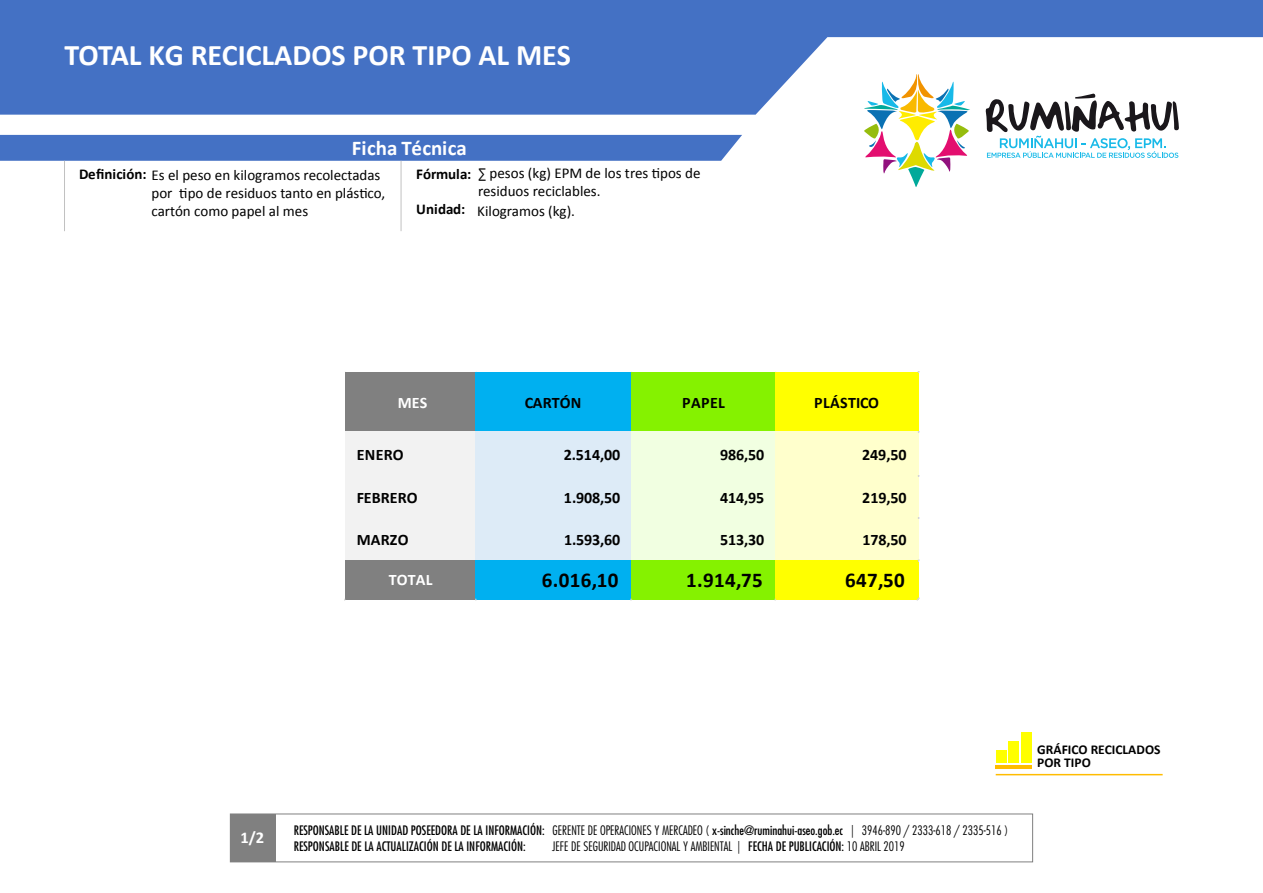
<style>
.page{position:relative;width:1263px;height:893px;background:#fff}
.page>*{position:absolute;margin:0;border:0;box-sizing:border-box;transform-origin:0 0}
.t1{font:700 30px "Calibri";color:#fff}
.t2{font:700 21px "Calibri";letter-spacing:.015em;color:#000}
.t3{font:700 21px "Calibri";color:#fff}
.t4{font:700 16.5px "Calibri";color:#fff}
.t5{font:700 16.05px "Calibri";letter-spacing:-.005em;color:#000}
.t6{font:700 16.05px "Calibri";letter-spacing:.01em;color:#fff}
.t7{font:700 16.05px "Calibri";letter-spacing:.015em;color:#000}
.t8{font:15px/18px "Calibri";color:#000}
.t9{font:700 15px "Calibri";letter-spacing:-.005em;color:#000}
.t10{font:700 13.5px/13.5px "Calibri";color:#000}
.t11{font:condensed 12.75px/16.5px "Futura Std";color:#000}
.t12{font:300 condensed 12.75px "Futura Std";color:#000}
.s1{font-weight:700}
.s2{font-weight:300}
.s3{font-weight:400}
</style>
<div class="page">
<svg style="left:0;top:0;width:1263px;height:115px;fill:#4471c4"></svg>
<div style="left:0;top:135px;width:742px;height:26px;background:#4471c4"></div>
<hr style="left:401px;top:161px;width:1px;height:70px;background:#c1c1c1">
<hr style="left:64px;top:161px;width:1px;height:70px;background:#c1c1c1">
<div style="left:996px;top:750px;width:10px;height:13px;background:#ff0"></div>
<div style="left:1009px;top:741px;width:10px;height:22px;background:#ff0"></div>
<div style="left:1021px;top:732px;width:11px;height:31px;background:#ff0"></div>
<hr style="left:996px;top:765px;width:36px;height:3px;background:#ffbc00">
<hr style="left:996px;top:774px;width:167px;height:1px;background:#ffbc00">
<div style="left:230px;top:814px;width:803px;height:48px;border:1px solid #808080"></div>
<div style="left:230px;top:814px;width:46px;height:48px;background:#808080"></div>
<svg style="left:857px;top:72px;width:114px;height:115px"></svg>
<svg style="left:985px;top:93px;width:194px;height:65px"></svg>
<div style="left:346px;top:373px;width:131px;height:60px;background:#808080"></div>
<div style="left:476px;top:373px;width:156px;height:60px;background:#00b0f0"></div>
<div style="left:631px;top:373px;width:145px;height:60px;background:#85f200"></div>
<div style="left:775px;top:373px;width:143px;height:60px;background:#ff0"></div>
<div style="left:346px;top:432px;width:131px;height:129px;background:#f2f2f2"></div>
<div style="left:476px;top:432px;width:156px;height:129px;background:#ddebf7"></div>
<div style="left:631px;top:432px;width:145px;height:129px;background:#f1ffe1"></div>
<div style="left:775px;top:432px;width:143px;height:129px;background:#ffc"></div>
<div style="left:346px;top:560px;width:131px;height:39px;background:#808080"></div>
<div style="left:476px;top:560px;width:156px;height:39px;background:#00b0f0"></div>
<div style="left:631px;top:560px;width:145px;height:39px;background:#85f200"></div>
<div style="left:775px;top:560px;width:143px;height:39px;background:#ff0"></div>
<h1 class="t1" style="left:64px;top:34px;width:508px">TOTAL KG RECICLADOS POR TIPO AL MES</h1>
<h2 class="t3" style="left:352px;top:133px;width:117px">Ficha Técnica</h2>
<p class="t8" style="left:151px;top:183px;width:235px">por tipo de residuos tanto en plástico, cartón como papel al mes</p>
<p class="t8" style="left:79px;top:165px;width:303px"><span class="s1">Definición:</span> Es el peso en kilogramos recolectadas</p>
<p class="t9" style="left:416px;top:164px;width:57px">Fórmula:</p>
<p class="t9" style="left:416px;top:198px;width:51px">Unidad:</p>
<p class="t8" style="left:478px;top:164px;width:224px">∑ pesos (kg) EPM de los tres tipos de residuos reciclables.</p>
<p class="t8" style="left:477px;top:201px;width:99px">Kilogramos (kg).</p>
<p class="t6" style="left:398px;top:391px;width:31px">MES</p>
<p class="t5" style="left:525px;top:391px;width:58px">CARTÓN</p>
<p class="t5" style="left:682px;top:391px;width:44px">PAPEL</p>
<p class="t7" style="left:814px;top:391px;width:66px">PLÁSTICO</p>
<p class="t5" style="left:357px;top:443px;width:48px">ENERO</p>
<p class="t5" style="left:564px;top:443px;width:58px">2.514,00</p>
<p class="t5" style="left:720px;top:443px;width:46px">986,50</p>
<p class="t5" style="left:862px;top:443px;width:46px">249,50</p>
<p class="t5" style="left:357px;top:486px;width:62px">FEBRERO</p>
<p class="t5" style="left:564px;top:486px;width:58px">1.908,50</p>
<p class="t5" style="left:720px;top:486px;width:46px">414,95</p>
<p class="t5" style="left:862px;top:486px;width:46px">219,50</p>
<p class="t5" style="left:357px;top:528px;width:53px">MARZO</p>
<p class="t5" style="left:564px;top:528px;width:58px">1.593,60</p>
<p class="t5" style="left:720px;top:528px;width:46px">513,30</p>
<p class="t5" style="left:862px;top:528px;width:46px">178,50</p>
<p class="t6" style="left:389px;top:568px;width:45px">TOTAL</p>
<h2 class="t2" style="left:542px;top:565px;width:78px">6.016,10</h2>
<h2 class="t2" style="left:686px;top:565px;width:78px">1.914,75</h2>
<h2 class="t2" style="left:845px;top:565px;width:61px">647,50</h2>
<p class="t4" style="left:240px;top:825px;width:25px">1/2</p>
<p class="t11" style="left:294px;top:822px;width:716px">RESPONSABLE DE LA UNIDAD POSEEDORA DE LA INFORMACIÓN: <span class="s2">GERENTE DE OPERACIONES Y MERCADEO (</span> x-sinche@ruminahui-aseo.gob.ec <span class="s2">| 3946-890 / 2333-618 / 2335-516 )<br></span>RESPONSABLE DE LA ACTUALIZACIÓN DE LA INFORMACIÓN:</p>
<p class="t12" style="left:552px;top:839px;width:354px">JEFE DE SEGURIDAD OCUPACIONAL Y AMBIENTAL | <span class="s3">FECHA DE PUBLICACIÓN:</span> 10 ABRIL 2019</p>
<p class="t10" style="left:1037px;top:742px;width:125px">GRÁFICO RECICLADOS<br>POR TIPO</p>
</div>
